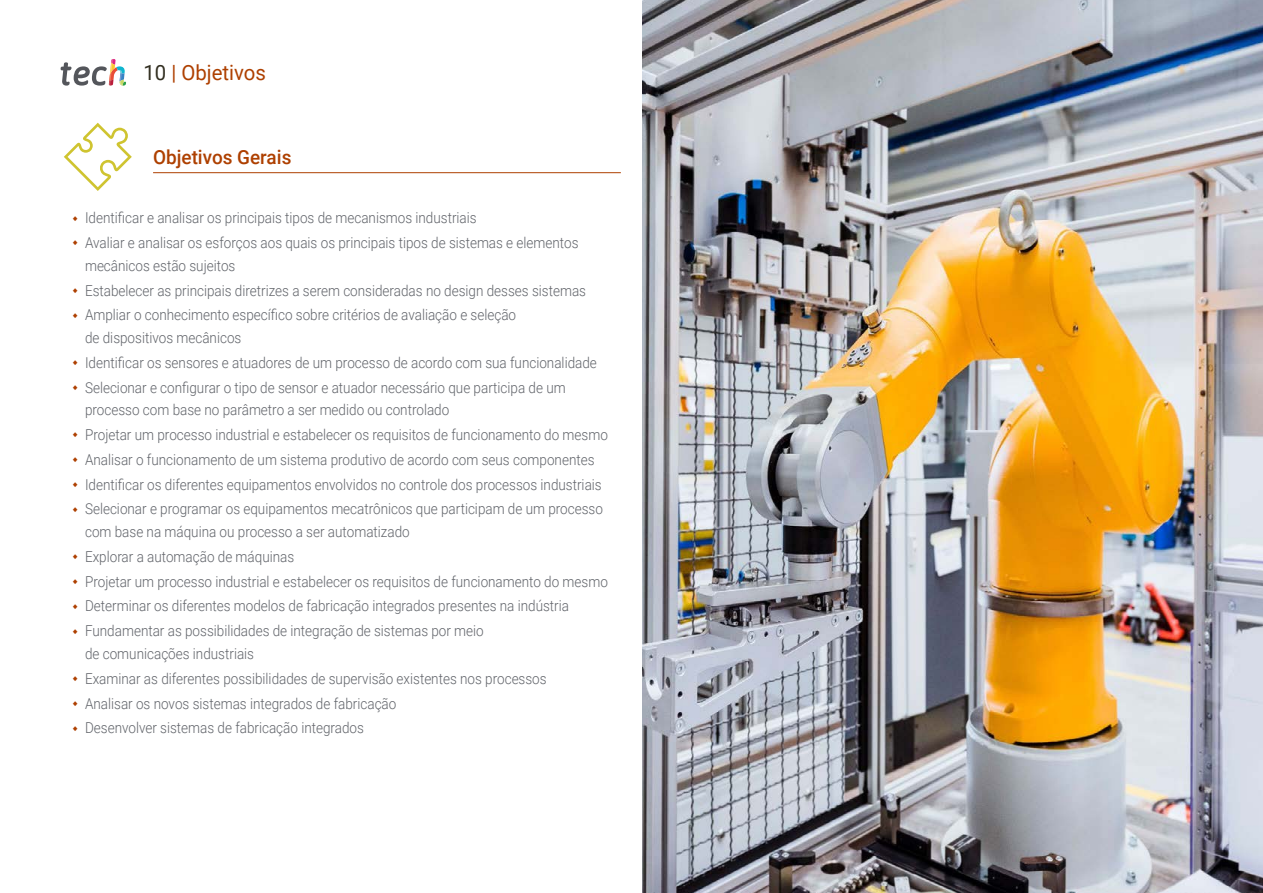
<style>
.page{position:relative;width:1263px;height:893px;background:#fff}
.page>*{position:absolute;margin:0;border:0;box-sizing:border-box;transform-origin:0 0}
.t1{font:21px "Roboto";color:#ae4000}
.t2{font:500 19.5px "Roboto";color:#ae4000}
.t3{font:300 15px/24.9px "Roboto";color:#61646a;scale:.9 1}
.s1{color:#312e20}
</style>
<div class="page">
<hr style="left:153px;top:172px;width:468px;height:1px;background:#ae4000">
<svg style="left:64px;top:123px;width:68px;height:68px"></svg>
<img style="left:642px;top:0;width:621px;height:893px">
<svg style="left:61px;top:59px;width:65px;height:27px"></svg>
<h1 class="t1" style="left:144px;top:57px;width:124px"><span class="s1">10</span> | Objetivos</h1>
<h2 class="t2" style="left:153px;top:144px;width:140px">Objetivos Gerais</h2>
<p class="t3" style="left:85px;top:205px;width:550px">Identificar e analisar os principais tipos de mecanismos industriais<br>Avaliar e analisar os esforços aos quais os principais tipos de sistemas e elementos</p>
<p class="t3" style="left:85px;top:252px;width:558px">mecânicos estão sujeitos<br>Estabelecer as principais diretrizes a serem consideradas no design desses sistemas<br>Ampliar o conhecimento específico sobre critérios de avaliação e seleção</p>
<p class="t3" style="left:85px;top:325px;width:570px">de dispositivos mecânicos<br>Identificar os sensores e atuadores de um processo de acordo com sua funcionalidade<br>Selecionar e configurar o tipo de sensor e atuador necessário que participa de um</p>
<p class="t3" style="left:85px;top:397px;width:582px">processo com base no parâmetro a ser medido ou controlado<br>Projetar um processo industrial e estabelecer os requisitos de funcionamento do mesmo Analisar o funcionamento de um sistema produtivo de acordo com seus componentes Identificar os diferentes equipamentos envolvidos no controle dos processos industriais Selecionar e programar os equipamentos mecatrônicos que participam de um processo</p>
<p class="t3" style="left:85px;top:519px;width:582px">com base na máquina ou processo a ser automatizado<br>Explorar a automação de máquinas<br>Projetar um processo industrial e estabelecer os requisitos de funcionamento do mesmo Determinar os diferentes modelos de fabricação integrados presentes na indústria Fundamentar as possibilidades de integração de sistemas por meio</p>
<p class="t3" style="left:85px;top:640px;width:514px">de comunicações industriais<br>Examinar as diferentes possibilidades de supervisão existentes nos processos Analisar os novos sistemas integrados de fabricação<br>Desenvolver sistemas de fabricação integrados</p>
</div>
